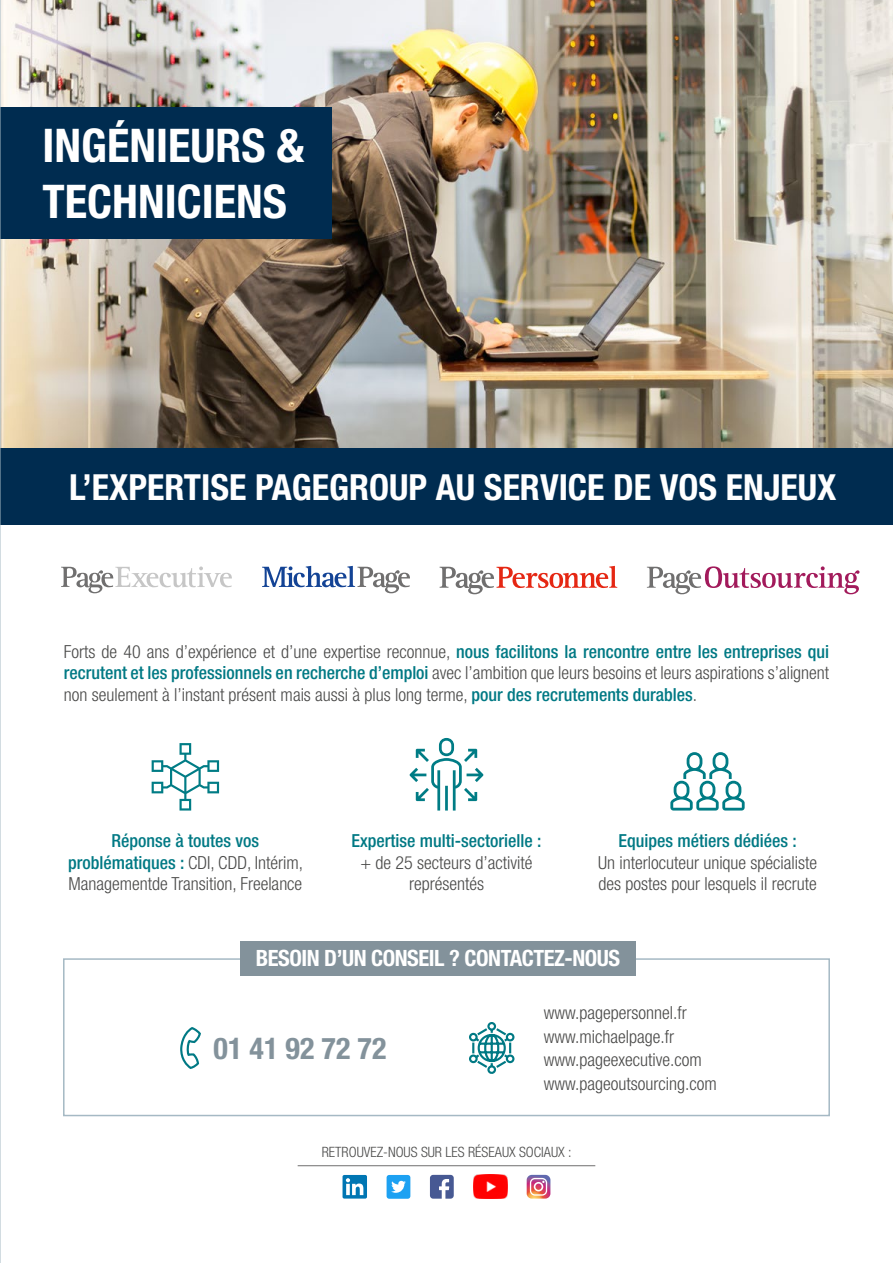
<style>
.page{position:relative;width:893px;height:1263px;background:#fff}
.page>*{position:absolute;margin:0;border:0;box-sizing:border-box;transform-origin:0 0}
.t1{font:700 condensed 46.5px/55.8px "Helvetica Neue LT Std";color:#fff}
.t2{font:700 condensed 36px "Helvetica Neue LT Std";color:#fff}
.t3{font:700 condensed 30px "Helvetica Neue LT Std";color:#83929b}
.t4{font:700 condensed 22.5px "Helvetica Neue LT Std";letter-spacing:-.02em;color:#fff}
.t5{font:300 condensed 18px/21.6px "Helvetica Neue LT Std";color:#4a4a49;text-align:center}
.t6{font:500 condensed 18px "Helvetica Neue LT Std";color:#007984}
.t7{font:300 condensed 14.25px "Helvetica Neue LT Std";color:#4a4a49}
.s1{font-weight:500;color:#007984}
</style>
<div class="page">
<div style="left:63px;top:958px;width:767px;height:158px;border:2px solid #a5b9c4"></div>
<div style="left:343px;top:1175px;width:24px;height:23px;background:#0076b3;border-radius:2px"></div>
<svg style="left:346px;top:1178px;width:17px;height:17px"></svg>
<svg style="left:527px;top:1175px;width:23px;height:23px"></svg>
<img style="left:473px;top:1175px;width:34px;height:23px">
<svg style="left:430px;top:1175px;width:24px;height:24px"></svg>
<div style="left:387px;top:1175px;width:23px;height:24px;background:#1da1f2;border-radius:3px"></div>
<svg style="left:391px;top:1180px;width:15px;height:13px"></svg>
<hr style="left:298px;top:1165px;width:297px;height:1px;background:#706f6f">
<div style="left:240px;top:941px;width:396px;height:34px;background:#83929b"></div>
<svg style="left:152px;top:743px;width:67px;height:67px"></svg>
<svg style="left:409px;top:738px;width:74px;height:72px"></svg>
<svg style="left:670px;top:752px;width:75px;height:58px"></svg>
<svg style="left:469px;top:1022px;width:46px;height:52px"></svg>
<svg style="left:61px;top:566px;width:171px;height:27px"></svg>
<svg style="left:440px;top:566px;width:177px;height:28px"></svg>
<svg style="left:262px;top:566px;width:148px;height:27px"></svg>
<svg style="left:647px;top:566px;width:212px;height:28px"></svg>
<svg style="left:180px;top:1027px;width:21px;height:42px"></svg>
<img style="left:1px;top:0;width:892px;height:449px">
<div style="left:0;top:107px;width:332px;height:132px;background:#002c50"></div>
<div style="left:0;top:449px;width:893px;height:76px;background:#002c50"></div>
<hr style="left:0;top:0;width:1px;height:1263px;background:#a5b9c4">
<h1 class="t1" style="left:43px;top:117px;width:263px">INGÉNIEURS &amp;<br>TECHNICIENS</h1>
<h2 class="t2" style="left:69px;top:465px;width:769px">L’EXPERTISE PAGEGROUP AU SERVICE DE VOS ENJEUX</h2>
<p class="t5" style="left:64px;top:640px;width:767px;text-align:justify">Forts de 40 ans d’expérience et d’une expertise reconnue, <span class="s1">nous facilitons la rencontre entre les entreprises qui recrutent et les professionnels en recherche d’emploi</span> avec l’ambition que leurs besoins et leurs aspirations s’alignent non seulement à l’instant présent mais aussi à plus long terme, <span class="s1">pour des recrutements durables</span>.</p>
<p class="t5" style="left:68px;top:830px;width:237px"><span class="s1">Réponse à toutes vos problématiques :</span> CDI, CDD, Intérim,<br>Managementde Transition, Freelance</p>
<p class="t6" style="left:352px;top:830px;width:191px">Expertise multi-sectorielle :</p>
<p class="t5" style="left:360px;top:851px;width:173px">+ de 25 secteurs d’activité représentés</p>
<p class="t6" style="left:618px;top:830px;width:180px">Equipes métiers dédiées :</p>
<p class="t5" style="left:598px;top:851px;width:221px;text-align:left">Un interlocuteur unique spécialiste des postes pour lesquels il recrute</p>
<p class="t4" style="left:256px;top:945px;width:366px">BESOIN D’UN CONSEIL ? CONTACTEZ-NOUS</p>
<h3 class="t3" style="left:214px;top:1030px;width:174px">01 41 92 72 72</h3>
<p class="t5" style="left:544px;top:1000px;width:174px;line-height:23.7px;text-align:left">www.pagepersonnel.fr www.michaelpage.fr www.pageexecutive.com www.pageoutsourcing.com</p>
<p class="t7" style="left:322px;top:1144px;width:251px">RETROUVEZ-NOUS SUR LES RÉSEAUX SOCIAUX :</p>
</div>
